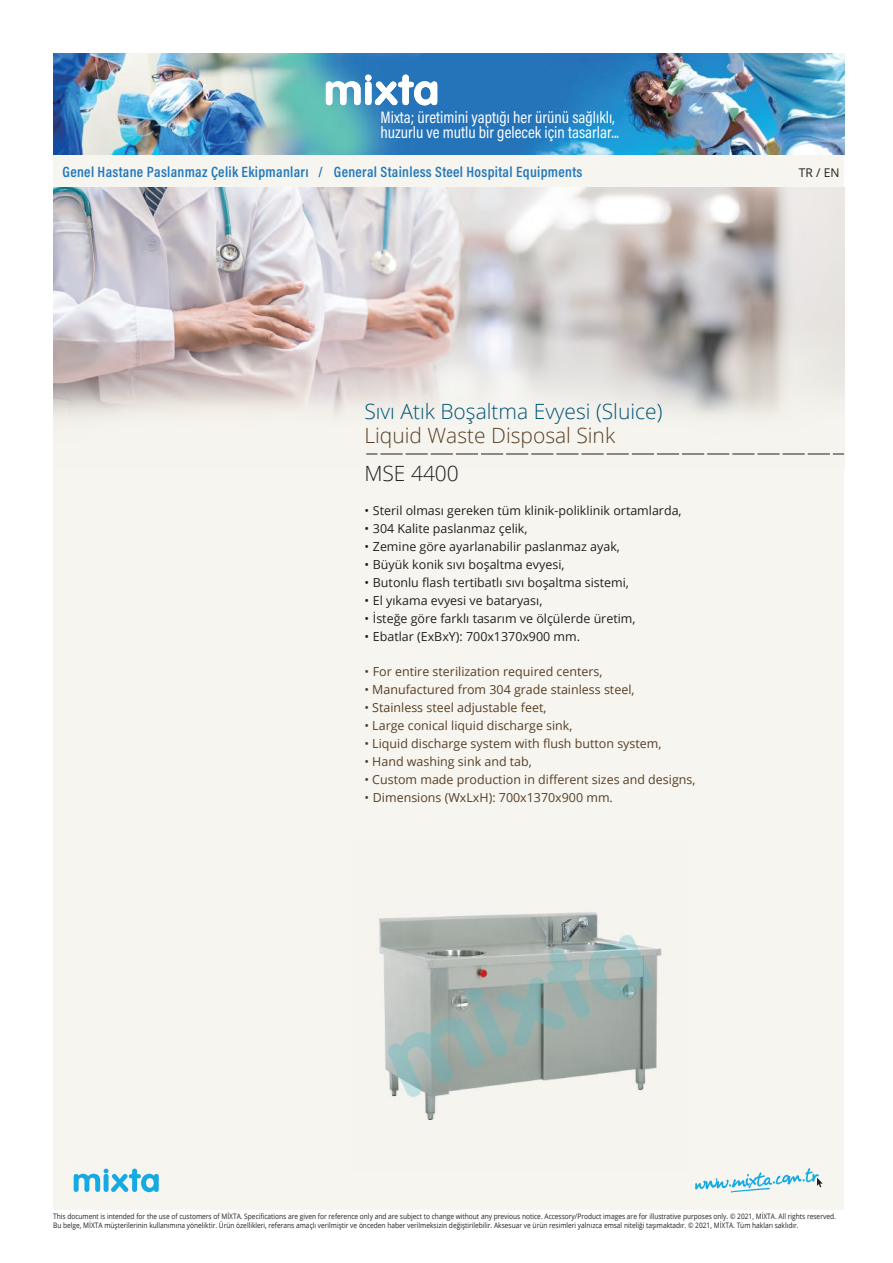
<style>
.page{position:relative;width:893px;height:1263px;background:#fff}
.page>*{position:absolute;margin:0;border:0;box-sizing:border-box;transform-origin:0 0}
.t1{font:300 21px "Open Sans";color:#005579}
.t2{font:300 21px "Open Sans";color:#573f26}
.t3{font:300 21px "Open Sans";color:#241f1f}
.t4{font:16.65px/15px "Acumin Pro Cond";color:#fff}
.t5{font:600 15px "Acumin Pro Cond";letter-spacing:.02em;color:#2278bd}
.t6{font:12.45px "Open Sans";color:#573f26}
.t7{font:12.45px "Open Sans";color:#241f1f}
.t8{font:12px "Open Sans";color:#241f1f}
.t9{font:7.5px/9px "Open Sans";color:#241f1f;scale:.88 1}
</style>
<div class="page">
<div style="left:53px;top:53px;width:791px;height:1157px;background:#f7f5ef"></div>
<img style="left:53px;top:188px;width:791px;height:266px">
<img style="left:53px;top:53px;width:791px;height:102px">
<svg style="left:326px;top:75px;width:111px;height:30px"></svg>
<svg style="left:366px;top:454px;width:478px;height:1px"></svg>
<svg style="left:695px;top:1168px;width:128px;height:24px"></svg>
<svg style="left:74px;top:1168px;width:85px;height:24px"></svg>
<img style="left:379px;top:912px;width:283px;height:209px">
<h2 class="t4" style="left:381px;top:110px;width:240px">Mixta; üretimini yaptığı her ürünü sağlıklı, huzurlu ve mutlu bir gelecek için tasarlar...</h2>
<h3 class="t5" style="left:63px;top:162px;width:521px">Genel Hastane Paslanmaz Çelik Ekipmanları / General Stainless Steel Hospital Equipments</h3>
<h1 class="t1" style="left:364px;top:397px;width:299px">Sıvı Atık Boşaltma Evyesi (Sluice)</h1>
<h1 class="t2" style="left:364px;top:421px;width:252px">Liquid Waste Disposal Sink</h1>
<h1 class="t3" style="left:364px;top:459px;width:96px">MSE 4400</h1>
<h3 class="t7" style="left:364px;top:501px;width:319px">• Steril olması gereken tüm klinik-poliklinik ortamlarda,</h3>
<h3 class="t7" style="left:364px;top:519px;width:165px">• 304 Kalite paslanmaz çelik,</h3>
<h3 class="t7" style="left:364px;top:537px;width:257px">• Zemine göre ayarlanabilir paslanmaz ayak,</h3>
<h3 class="t7" style="left:364px;top:555px;width:202px">• Büyük konik sıvı boşaltma evyesi,</h3>
<h3 class="t7" style="left:364px;top:573px;width:266px">• Butonlu flash tertibatlı sıvı boşaltma sistemi,</h3>
<h3 class="t7" style="left:364px;top:591px;width:179px">• El yıkama evyesi ve bataryası,</h3>
<h3 class="t7" style="left:364px;top:609px;width:273px">• İsteğe göre farklı tasarım ve ölçülerde üretim,</h3>
<h3 class="t7" style="left:364px;top:627px;width:217px">• Ebatlar (ExBxY): 700x1370x900 mm.</h3>
<h3 class="t6" style="left:364px;top:663px;width:240px">• For entire sterilization required centers,</h3>
<h3 class="t6" style="left:364px;top:681px;width:272px">• Manufactured from 304 grade stainless steel,</h3>
<h3 class="t6" style="left:364px;top:699px;width:184px">• Stainless steel adjustable feet,</h3>
<h3 class="t6" style="left:364px;top:717px;width:210px">• Large conical liquid discharge sink,</h3>
<h3 class="t6" style="left:364px;top:735px;width:299px">• Liquid discharge system with flush button system,</h3>
<h3 class="t6" style="left:364px;top:753px;width:169px">• Hand washing sink and tab,</h3>
<h3 class="t6" style="left:364px;top:771px;width:333px">• Custom made production in different sizes and designs,</h3>
<h3 class="t6" style="left:364px;top:789px;width:250px">• Dimensions (WxLxH): 700x1370x900 mm.</h3>
<h3 class="t8" style="left:799px;top:164px;width:42px">TR / EN</h3>
<p class="t9" style="left:53px;top:1211px;width:891px">This document is intended for the use of customers of MİXTA. Specifications are given for reference only and are subject to change without any previous notice. Accessory/Product images are for illustrative purposes only. © 2021, MİXTA. All rights reserved.<br>Bu belge, MİXTA müşterilerinin kullanımına yöneliktir. Ürün özellikleri, referans amaçlı verilmiştir ve önceden haber verilmeksizin değiştirilebilir. Aksesuar ve ürün resimleri yalnızca emsal niteliği taşımaktadır. © 2021, MİXTA. Tüm hakları saklıdır.</p>
</div>
